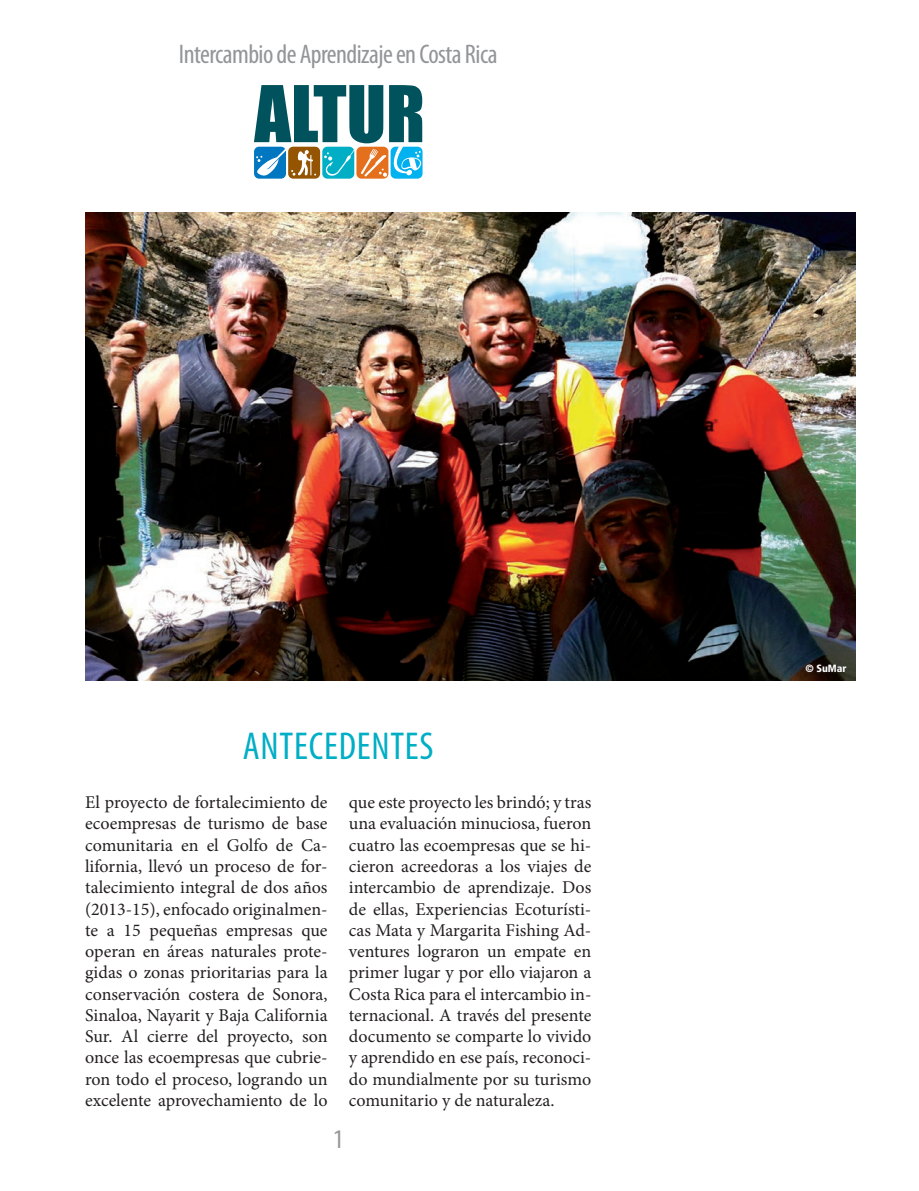
<style>
.page{position:relative;width:919px;height:1191px;background:#fff}
.page>*{position:absolute;margin:0;border:0;box-sizing:border-box;transform-origin:0 0}
.t1{font:condensed 39px "Myriad Pro";letter-spacing:.02em;color:#00aec5}
.t2{font:condensed 27px "Myriad Pro";letter-spacing:-.02em;color:#939598}
.t3{font:18px/21.3px "Minion Pro";color:#231f20;text-align:justify}
.t4{font:900 condensed 10.5px "Frutiger LT Std";color:#fff}
</style>
<div class="page">
<img style="left:85px;top:213px;width:770px;height:467px">
<div style="left:804px;top:665px;width:42px;height:9px;background:#231f20;opacity:.5"></div>
<div style="left:322px;top:147px;width:32px;height:32px;background:#00aec5;border-radius:5px"></div>
<div style="left:390px;top:147px;width:32px;height:32px;background:#00b2ef;border-radius:5px"></div>
<div style="left:356px;top:147px;width:32px;height:32px;background:#e4701e;border-radius:5px"></div>
<div style="left:288px;top:147px;width:32px;height:32px;background:#945402;border-radius:5px"></div>
<div style="left:254px;top:147px;width:32px;height:32px;background:#0077c0;border-radius:5px"></div>
<svg style="left:254px;top:85px;width:168px;height:92px"></svg>
<h2 class="t2" style="left:179px;top:40px;width:320px">Intercambio de Aprendizaje en Costa Rica</h2>
<h1 class="t1" style="left:243px;top:725px;width:192px">ANTECEDENTES</h1>
<p class="t3" style="left:349px;top:792px;width:244px">que este proyecto les brindó; y tras una evaluación minuciosa, fueron cuatro las ecoempresas que se hi&shy;cieron acreedoras a los viajes de intercambio de aprendizaje. Dos de ellas, Experiencias Ecoturísti&shy;cas Mata y Margarita Fishing Ad&shy;ventures lograron un empate en primer lugar y por ello viajaron a Costa Rica para el intercambio in&shy;ternacional. A través del presente documento se comparte lo vivido y aprendido en ese país, reconoci&shy;do mundialmente por su turismo comunitario y de naturaleza.</p>
<p class="t3" style="left:85px;top:792px;width:244px">El proyecto de fortalecimiento de ecoempresas de turismo de base comunitaria en el Golfo de Ca&shy;lifornia, llevó un proceso de for&shy;talecimiento integral de dos años (2013-15), enfocado originalmen&shy;te a 15 pequeñas empresas que operan en áreas naturales prote&shy;gidas o zonas prioritarias para la conservación costera de Sonora, Sinaloa, Nayarit y Baja California Sur. Al cierre del proyecto, son once las ecoempresas que cubrie&shy;ron todo el proceso, logrando un excelente aprovechamiento de lo</p>
<h2 class="t2" style="left:333px;top:1124px;width:12px">1</h2>
<p class="t4" style="left:805px;top:662px;width:43px">© SuMar</p>
</div>
